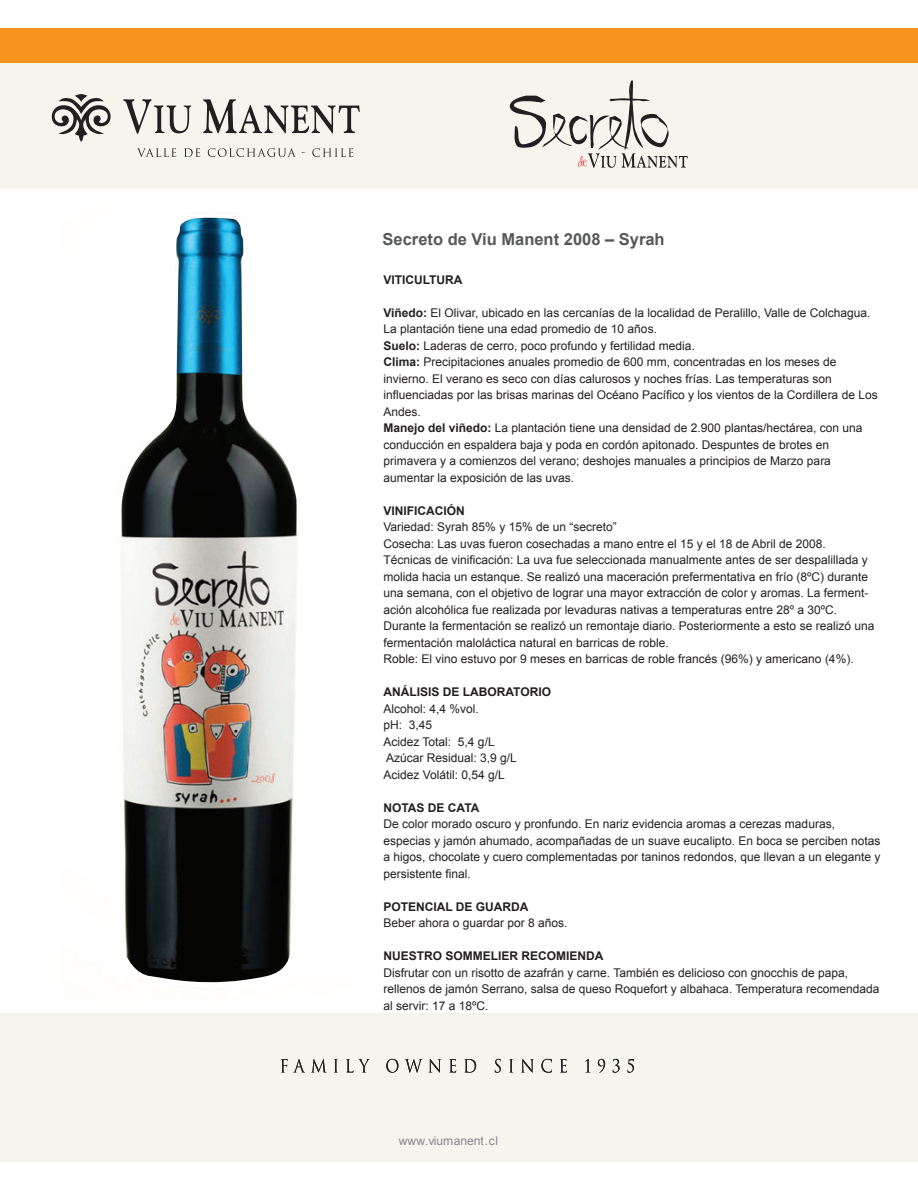
<style>
.page{position:relative;width:918px;height:1188px;background:#fff}
.page>*{position:absolute;margin:0;border:0;box-sizing:border-box;transform-origin:0 0}
.t1{font:700 16.5px "Arial";color:#57585a}
.t2{font:12px/16.5px "Arial";color:#231f20}
.t3{font:700 12px "Arial";color:#231f20}
.t4{font:12px "Arial";color:#87868b}
.s1{font-weight:700}
</style>
<div class="page">
<div style="left:0;top:28px;width:918px;height:36px;background:#f7931d"></div>
<div style="left:0;top:64px;width:918px;height:125px;background:#f6f5ed"></div>
<div style="left:0;top:1013px;width:918px;height:148px;background:#f6f5ed"></div>
<svg style="left:51px;top:94px;width:60px;height:48px"></svg>
<svg style="left:123px;top:99px;width:68px;height:35px"></svg>
<svg style="left:203px;top:99px;width:157px;height:34px"></svg>
<svg style="left:137px;top:148px;width:39px;height:9px"></svg>
<svg style="left:184px;top:148px;width:16px;height:9px"></svg>
<svg style="left:208px;top:148px;width:88px;height:9px"></svg>
<svg style="left:312px;top:148px;width:41px;height:9px"></svg>
<svg style="left:281px;top:1059px;width:23px;height:13px"></svg>
<svg style="left:312px;top:1059px;width:14px;height:13px"></svg>
<svg style="left:334px;top:1059px;width:4px;height:13px"></svg>
<svg style="left:346px;top:1059px;width:24px;height:14px"></svg>
<svg style="left:386px;top:1059px;width:12px;height:14px"></svg>
<svg style="left:405px;top:1059px;width:17px;height:14px"></svg>
<svg style="left:429px;top:1059px;width:12px;height:14px"></svg>
<svg style="left:449px;top:1059px;width:7px;height:14px"></svg>
<svg style="left:464px;top:1059px;width:12px;height:14px"></svg>
<svg style="left:495px;top:1059px;width:6px;height:14px"></svg>
<svg style="left:509px;top:1059px;width:4px;height:13px"></svg>
<svg style="left:521px;top:1059px;width:13px;height:14px"></svg>
<svg style="left:541px;top:1059px;width:11px;height:14px"></svg>
<svg style="left:560px;top:1059px;width:7px;height:14px"></svg>
<svg style="left:585px;top:1059px;width:4px;height:13px"></svg>
<svg style="left:598px;top:1059px;width:7px;height:14px"></svg>
<svg style="left:613px;top:1059px;width:7px;height:14px"></svg>
<svg style="left:628px;top:1059px;width:6px;height:14px"></svg>
<svg style="left:509px;top:80px;width:179px;height:88px"></svg>
<img style="left:122px;top:557px;width:175px;height:377px">
<svg style="left:121px;top:212px;width:177px;height:345px"></svg>
<svg style="left:125px;top:934px;width:166px;height:49px;background:#2a2c2b"></svg>
<h1 class="t1" style="left:383px;top:228px;width:284px">Secreto de Viu Manent 2008 – Syrah</h1>
<p class="t3" style="left:383px;top:272px;width:81px">VITICULTURA</p>
<p class="t2" style="left:383px;top:304px;width:496px"><span class="s1">Viñedo:</span> El Olivar, ubicado en las cercanías de la localidad de Peralillo, Valle de Colchagua.<br>La plantación tiene una edad promedio de 10 años.<br><span class="s1">Suelo:</span> Laderas de cerro, poco profundo y fertilidad media.<br><span class="s1">Clima:</span> Precipitaciones anuales promedio de 600 mm, concentradas en los meses de invierno. El verano es seco con días calurosos y noches frías. Las temperaturas son influenciadas por las brisas marinas del Océano Pacífico y los vientos de la Cordillera de Los Andes.<br><span class="s1">Manejo del viñedo:</span> La plantación tiene una densidad de 2.900 plantas/hectárea, con una conducción en espaldera baja y poda en cordón apitonado. Despuntes de brotes en primavera y a comienzos del verano; deshojes manuales a principios de Marzo para aumentar la exposición de las uvas.</p>
<p class="t3" style="left:383px;top:503px;width:83px">VINIFICACIÓN</p>
<p class="t2" style="left:383px;top:519px;width:492px">Variedad: Syrah 85% y 15% de un “secreto”<br>Cosecha: Las uvas fueron cosechadas a mano entre el 15 y el 18 de Abril de 2008.<br>Técnicas de vinificación: La uva fue seleccionada manualmente antes de ser despalillada y molida hacia un estanque. Se realizó una maceración prefermentativa en frío (8ºC) durante una semana, con el objetivo de lograr una mayor extracción de color y aromas. La ferment&shy;ación alcohólica fue realizada por levaduras nativas a temperaturas entre 28º a 30ºC.<br>Durante la fermentación se realizó un remontaje diario. Posteriormente a esto se realizó una fermentación maloláctica natural en barricas de roble.<br>Roble: El vino estuvo por 9 meses en barricas de roble francés (96%) y americano (4%).</p>
<p class="t3" style="left:383px;top:684px;width:169px">ANÁLISIS DE LABORATORIO</p>
<p class="t2" style="left:383px;top:700px;width:135px">Alcohol: 4,4 %vol.<br>pH: 3,45<br>Acidez Total: 5,4 g/L<br>Azúcar Residual: 3,9 g/L<br>Acidez Volátil: 0,54 g/L</p>
<p class="t3" style="left:383px;top:800px;width:97px">NOTAS DE CATA</p>
<p class="t2" style="left:383px;top:816px;width:498px">De color morado oscuro y pronfundo. En nariz evidencia aromas a cerezas maduras, especias y jamón ahumado, acompañadas de un suave eucalipto. En boca se perciben notas a higos, chocolate y cuero complementadas por taninos redondos, que llevan a un elegante y persistente final.</p>
<p class="t3" style="left:383px;top:899px;width:147px">POTENCIAL DE GUARDA</p>
<p class="t2" style="left:383px;top:915px;width:186px">Beber ahora o guardar por 8 años.</p>
<p class="t3" style="left:383px;top:948px;width:222px">NUESTRO SOMMELIER RECOMIENDA</p>
<p class="t2" style="left:383px;top:964px;width:498px">Disfrutar con un risotto de azafrán y carne. También es delicioso con gnocchis de papa, rellenos de jamón Serrano, salsa de queso Roquefort y albahaca. Temperatura recomendada al servir: 17 a 18ºC.</p>
<p class="t4" style="left:399px;top:1133px;width:101px">www.viumanent.cl</p>
</div>
